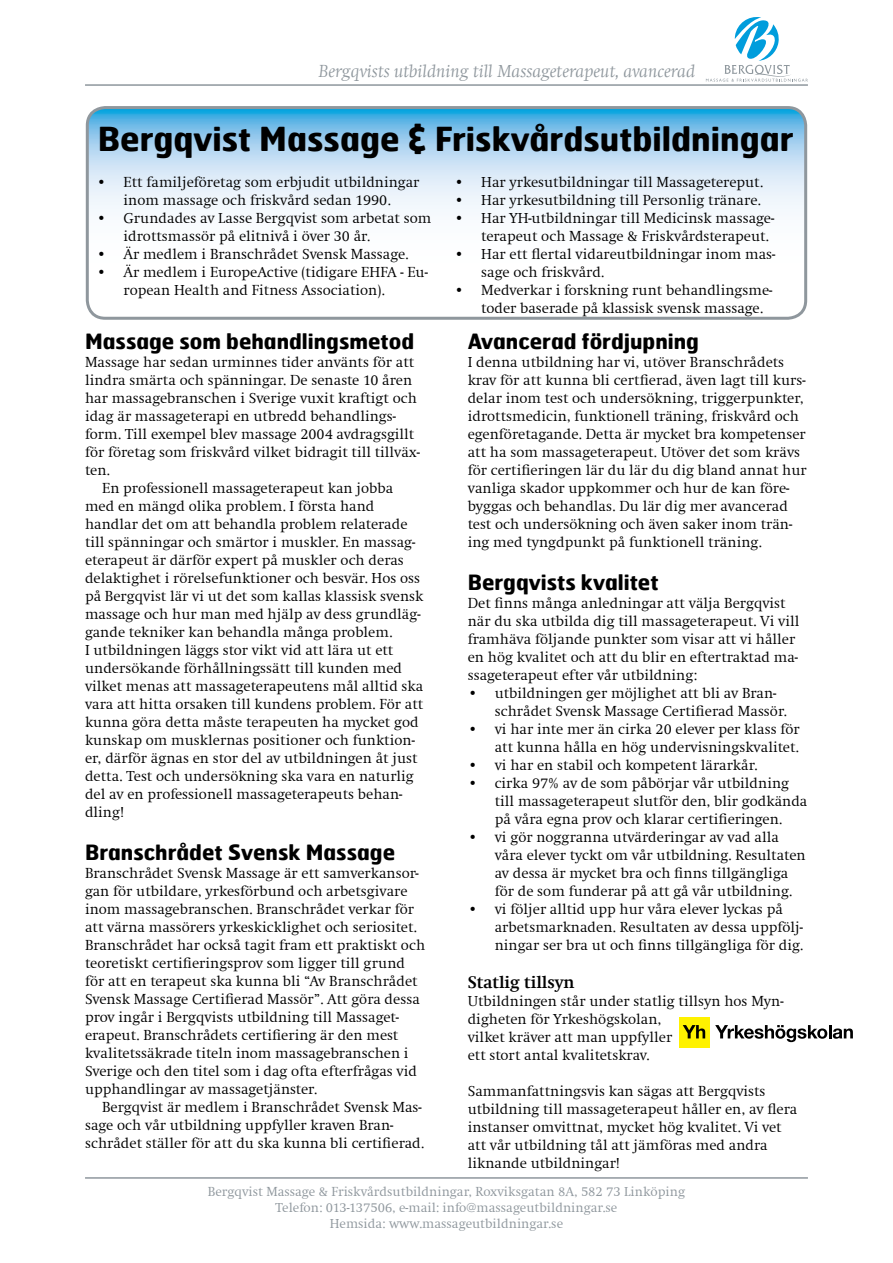
<style>
.page{position:relative;width:893px;height:1263px;background:#fff}
.page>*{position:absolute;margin:0;border:0;box-sizing:border-box;transform-origin:0 0}
.t1{font:700 33px "Hermes";color:#000}
.t2{font:700 21px "Hermes";color:#000}
.t3{font:italic 300 18px "Swift";color:#8f979d}
.t4{font:700 16.5px "Swift";color:#000}
.t5{font:300 15px/18px "Swift";color:#000}
.t6{font:300 13.5px/16.2px "Swift";color:#8f979d;text-align:center}
</style>
<div class="page">
<hr style="left:85px;top:84px;width:723px;height:2px;background:#8f979d">
<svg style="left:706px;top:17px;width:102px;height:65px"></svg>
<hr style="left:85px;top:1177px;width:723px;height:2px;background:#8f979d">
<div style="left:679px;top:1017px;width:31px;height:31px;background:#fff200"></div>
<svg style="left:683px;top:1025px;width:22px;height:13px"></svg>
<svg style="left:715px;top:1025px;width:138px;height:17px"></svg>
<svg style="left:87px;top:108px;width:719px;height:208px"></svg>
<div style="left:86px;top:106px;width:721px;height:214px;border:3px solid #8f979d;border-radius:18px"></div>
<p class="t3" style="left:319px;top:62px;width:378px">Bergqvists utbildning till Massageterapeut, avancerad</p>
<h1 class="t1" style="left:98px;top:117px;width:697px">Bergqvist Massage &amp; Friskvårdsutbildningar</h1>
<p class="t5" style="left:97px;top:173px;width:324px;text-align:center">• Ett familjeföretag som erbjudit utbildningar inom massage och friskvård sedan 1990.</p>
<p class="t5" style="left:124px;top:209px;width:309px;text-indent:-27px">• Grundades av Lasse Bergqvist som arbetat som idrottsmassör på elitnivå i över 30 år.</p>
<p class="t5" style="left:97px;top:245px;width:314px">• Är medlem i Branschrådet Svensk Massage.</p>
<p class="t5" style="left:124px;top:263px;width:306px;text-indent:-27px">• Är medlem i EuropeActive (tidigare EHFA - Eu&shy;ropean Health and Fitness Association).</p>
<h2 class="t2" style="left:85px;top:327px;width:331px">Massage som behandlingsmetod</h2>
<p class="t5" style="left:85px;top:353px;width:331px">Massage har sedan urminnes tider använts för att</p>
<p class="t5" style="left:85px;top:371px;width:329px">lindra smärta och spänningar. De senaste 10 åren</p>
<p class="t5" style="left:85px;top:389px;width:333px">har massagebranschen i Sverige vuxit kraftigt och</p>
<p class="t5" style="left:85px;top:407px;width:312px">idag är massageterapi en utbredd behandlings-</p>
<p class="t5" style="left:85px;top:425px;width:331px">form. Till exempel blev massage 2004 avdragsgillt</p>
<p class="t5" style="left:85px;top:443px;width:336px">för företag som friskvård vilket bidragit till tillväx-</p>
<p class="t5" style="left:85px;top:461px;width:26px">ten.</p>
<p class="t5" style="left:102px;top:479px;width:293px">En professionell massageterapeut kan jobba</p>
<p class="t5" style="left:85px;top:497px;width:291px">med en mängd olika problem. I första hand</p>
<p class="t5" style="left:85px;top:515px;width:324px">handlar det om att behandla problem relaterade</p>
<p class="t5" style="left:85px;top:533px;width:332px">till spänningar och smärtor i muskler. En massag-</p>
<p class="t5" style="left:85px;top:551px;width:320px">eterapeut är därför expert på muskler och deras</p>
<p class="t5" style="left:85px;top:569px;width:337px">delaktighet i rörelsefunktioner och besvär. Hos oss</p>
<p class="t5" style="left:85px;top:587px;width:340px">på Bergqvist lär vi ut det som kallas klassisk svensk</p>
<p class="t5" style="left:85px;top:605px;width:337px">massage och hur man med hjälp av dess grundläg-</p>
<p class="t5" style="left:85px;top:623px;width:309px">gande tekniker kan behandla många problem.</p>
<p class="t5" style="left:85px;top:641px;width:310px">I utbildningen läggs stor vikt vid att lära ut ett</p>
<p class="t5" style="left:85px;top:659px;width:319px">undersökande förhållningssätt till kunden med</p>
<p class="t5" style="left:85px;top:677px;width:340px">vilket menas att massageterapeutens mål alltid ska</p>
<p class="t5" style="left:85px;top:695px;width:340px">vara att hitta orsaken till kundens problem. För att</p>
<p class="t5" style="left:85px;top:713px;width:335px">kunna göra detta måste terapeuten ha mycket god</p>
<p class="t5" style="left:85px;top:731px;width:331px">kunskap om musklernas positioner och funktion-</p>
<p class="t5" style="left:85px;top:749px;width:334px">er, därför ägnas en stor del av utbildningen åt just</p>
<p class="t5" style="left:85px;top:767px;width:330px">detta. Test och undersökning ska vara en naturlig</p>
<p class="t5" style="left:85px;top:785px;width:319px">del av en professionell massageterapeuts behan-</p>
<p class="t5" style="left:85px;top:803px;width:40px">dling!</p>
<h2 class="t2" style="left:85px;top:838px;width:312px">Branschrådet Svensk Massage</h2>
<p class="t5" style="left:85px;top:864px;width:342px">Branschrådet Svensk Massage är ett samverkansor&shy;gan för utbildare, yrkesförbund och arbetsgivare inom massagebranschen. Branschrådet verkar för att värna massörers yrkeskicklighet och seriositet.<br>Branschrådet har också tagit fram ett praktiskt och teoretiskt certifieringsprov som ligger till grund för att en terapeut ska kunna bli “Av Branschrådet Svensk Massage Certifierad Massör”. Att göra dessa prov ingår i Bergqvists utbildning till Massaget&shy;erapeut. Branschrådets certifiering är den mest kvalitetssäkrade titeln inom massagebranschen i Sverige och den titel som i dag ofta efterfrågas vid upphandlingar av massagetjänster.</p>
<p class="t5" style="left:85px;top:1098px;width:341px;text-indent:17px">Bergqvist är medlem i Branschrådet Svensk Mas&shy;sage och vår utbildning uppfyller kraven Bran&shy;schrådet ställer för att du ska kunna bli certifierad.</p>
<p class="t5" style="left:454px;top:173px;width:310px">• Har yrkesutbildningar till Massagetereput.</p>
<p class="t5" style="left:454px;top:191px;width:308px">• Har yrkesutbildning till Personlig tränare.</p>
<p class="t5" style="left:481px;top:209px;width:294px;text-indent:-27px">• Har YH-utbildningar till Medicinsk massage&shy;terapeut och Massage &amp; Friskvårdsterapeut.</p>
<p class="t5" style="left:481px;top:245px;width:296px;text-indent:-27px">• Har ett flertal vidareutbildningar inom mas&shy;sage och friskvård.</p>
<p class="t5" style="left:481px;top:281px;width:293px;text-indent:-27px">• Medverkar i forskning runt behandlingsme&shy;toder baserade på klassisk svensk massage.</p>
<h2 class="t2" style="left:468px;top:327px;width:233px">Avancerad fördjupning</h2>
<p class="t5" style="left:468px;top:353px;width:341px">I denna utbildning har vi, utöver Branschrådets krav för att kunna bli certfierad, även lagt till kurs&shy;delar inom test och undersökning, triggerpunkter, idrottsmedicin, funktionell träning, friskvård och egenföretagande. Detta är mycket bra kompetenser att ha som massageterapeut. Utöver det som krävs för certifieringen lär du lär du dig bland annat hur vanliga skador uppkommer och hur de kan före&shy;byggas och behandlas. Du lär dig mer avancerad test och undersökning och även saker inom trän&shy;ing med tyngdpunkt på funktionell träning.</p>
<h2 class="t2" style="left:468px;top:568px;width:192px">Bergqvists kvalitet</h2>
<p class="t5" style="left:468px;top:594px;width:333px">Det finns många anledningar att välja Bergqvist när du ska utbilda dig till massageterapeut. Vi vill framhäva följande punkter som visar att vi håller en hög kvalitet och att du blir en eftertraktad ma&shy;ssageterapeut efter vår utbildning:</p>
<p class="t5" style="left:495px;top:684px;width:294px;text-indent:-27px">• utbildningen ger möjlighet att bli av Bran&shy;schrådet Svensk Massage Certifierad Massör.</p>
<p class="t5" style="left:468px;top:720px;width:333px;text-align:right">• vi har inte mer än cirka 20 elever per klass för att kunna hålla en hög undervisningskvalitet.</p>
<p class="t5" style="left:468px;top:756px;width:291px">• vi har en stabil och kompetent lärarkår.</p>
<p class="t5" style="left:495px;top:774px;width:314px;text-indent:-27px">• cirka 97% av de som påbörjar vår utbildning till massageterapeut slutför den, blir godkända på våra egna prov och klarar certifieringen.</p>
<p class="t5" style="left:495px;top:828px;width:312px;text-indent:-27px">• vi gör noggranna utvärderingar av vad alla våra elever tyckt om vår utbildning. Resultaten av dessa är mycket bra och finns tillgängliga för de som funderar på att gå vår utbildning.</p>
<p class="t5" style="left:495px;top:900px;width:310px;text-indent:-27px">• vi följer alltid upp hur våra elever lyckas på arbetsmarknaden. Resultaten av dessa uppfölj&shy;ningar ser bra ut och finns tillgängliga för dig.</p>
<p class="t4" style="left:468px;top:972px;width:108px">Statlig tillsyn</p>
<p class="t5" style="left:468px;top:992px;width:317px">Utbildningen står under statlig tillsyn hos Myn&shy;digheten för Yrkeshögskolan,<br>vilket kräver att man uppfyller<br>ett stort antal kvalitetskrav.</p>
<p class="t5" style="left:468px;top:1082px;width:331px">Sammanfattningsvis kan sägas att Bergqvists utbildning till massageterapeut håller en, av flera instanser omvittnat, mycket hög kvalitet. Vi vet att vår utbildning tål att jämföras med andra liknande utbildningar!</p>
<p class="t6" style="left:208px;top:1183px;width:479px">Bergqvist Massage &amp; Friskvårdsutbildningar, Roxviksgatan 8A, 582 73 Linköping<br>Telefon: 013-137506, e-mail: info@massageutbildningar.se<br>Hemsida: www.massageutbildningar.se</p>
</div>
